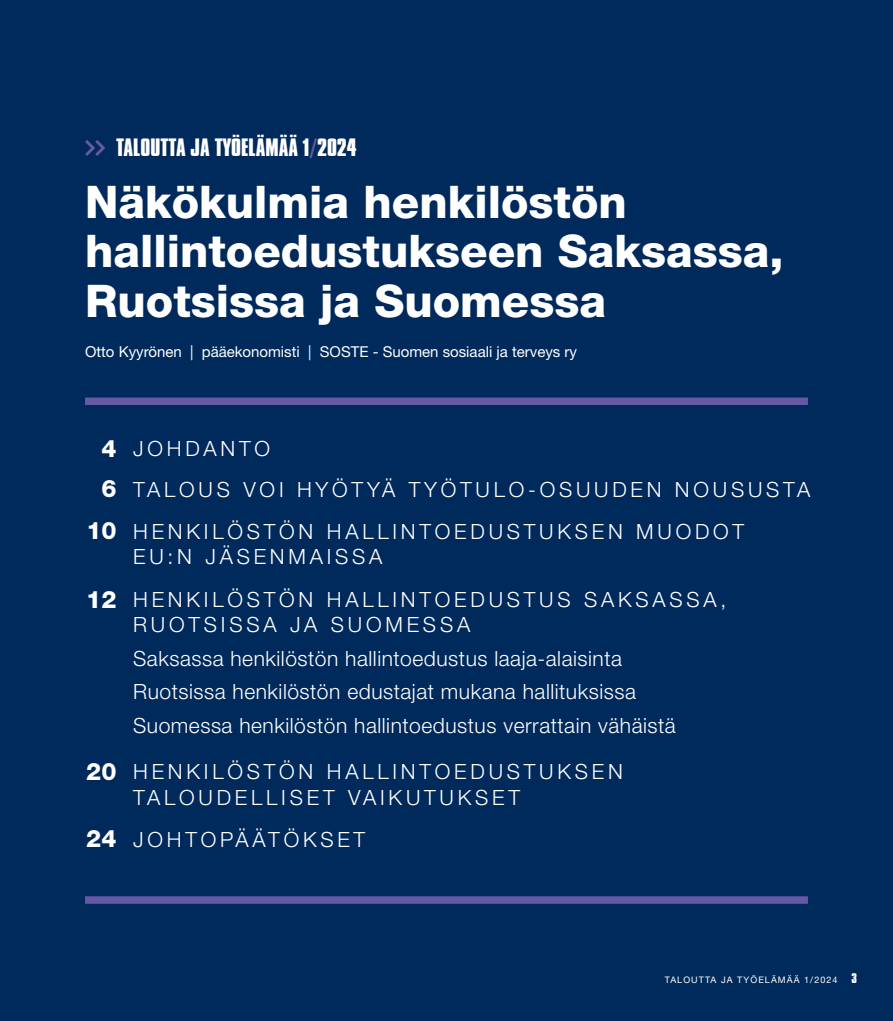
<style>
.page{position:relative;width:893px;height:1021px;background:#fff}
.page>*{position:absolute;margin:0;border:0;box-sizing:border-box;transform-origin:0 0}
.t1{font:800 45px/49.5px "Helvetica Neue LT Std";color:#fff}
.t2{font:800 24px "Helvetica Neue LT Std";color:#fff}
.t3{font:700 21.6px "Compacta BT";color:#fff}
.t4{font:300 21px/25.2px "Helvetica Neue LT Std";letter-spacing:.18em;color:#fff}
.t5{font:300 21px "Helvetica Neue LT Std";letter-spacing:.025em;color:#fff}
.t6{font:15px "Helvetica Neue LT Std";color:#fff}
.t7{font:9px "Helvetica Neue LT Std";letter-spacing:.12em;color:#fff}
.s1{color:#6558a5}
.s2{font-family:"Compacta BT";font-weight:700;font-size:12px}
</style>
<div class="page">
<div style="left:0;top:0;width:893px;height:1020px;background:#002a5b"></div>
<svg style="left:85px;top:140px;width:20px;height:16px"></svg>
<div style="left:85px;top:397px;width:723px;height:8px;background:#6558a5"></div>
<div style="left:85px;top:896px;width:723px;height:7px;background:#6558a5"></div>
<p class="t3" style="left:116px;top:134px;width:242px">TALOUTTA JA TYÖELÄMÄÄ 1<span class="s1">/</span>2024</p>
<p class="t1" style="left:85px;top:177px;width:700px">Näkökulmia henkilöstön hallintoedustukseen Saksassa,<br>Ruotsissa ja Suomessa</p>
<p class="t6" style="left:85px;top:343px;width:494px">Otto Kyyrönen | pääekonomisti | SOSTE - Suomen sosiaali ja terveys ry</p>
<p class="t2" style="left:101px;top:434px;width:17px">4</p>
<p class="t2" style="left:101px;top:474px;width:17px">6</p>
<p class="t2" style="left:86px;top:516px;width:31px">10</p>
<p class="t2" style="left:86px;top:585px;width:32px">12</p>
<p class="t2" style="left:86px;top:756px;width:32px">20</p>
<p class="t2" style="left:86px;top:824px;width:32px">24</p>
<p class="t4" style="left:133px;top:435px;width:138px">JOHDANTO</p>
<p class="t4" style="left:133px;top:476px;width:679px">TALOUS VOI HYÖTYÄ TYÖTULO-OSUUDEN NOUSUSTA</p>
<p class="t4" style="left:133px;top:518px;width:613px">HENKILÖSTÖN HALLINTOEDUSTUKSEN MUODOT<br>EU:N JÄSENMAISSA</p>
<p class="t4" style="left:133px;top:586px;width:595px">HENKILÖSTÖN HALLINTOEDUSTUS SAKSASSA,<br>RUOTSISSA JA SUOMESSA</p>
<p class="t5" style="left:133px;top:645px;width:490px">Saksassa henkilöstön hallintoedustus laaja-alaisinta</p>
<p class="t5" style="left:133px;top:679px;width:504px">Ruotsissa henkilöstön edustajat mukana hallituksissa</p>
<p class="t5" style="left:133px;top:712px;width:544px">Suomessa henkilöstön hallintoedustus verrattain vähäistä</p>
<p class="t4" style="left:133px;top:759px;width:491px">HENKILÖSTÖN HALLINTOEDUSTUKSEN<br>TALOUDELLISET VAIKUTUKSET</p>
<p class="t4" style="left:133px;top:826px;width:234px">JOHTOPÄÄTÖKSET</p>
<p class="t7" style="left:665px;top:974px;width:194px">TALOUTTA JA TYÖELÄMÄÄ 1/2024 <span class="s2">3</span></p>
</div>
